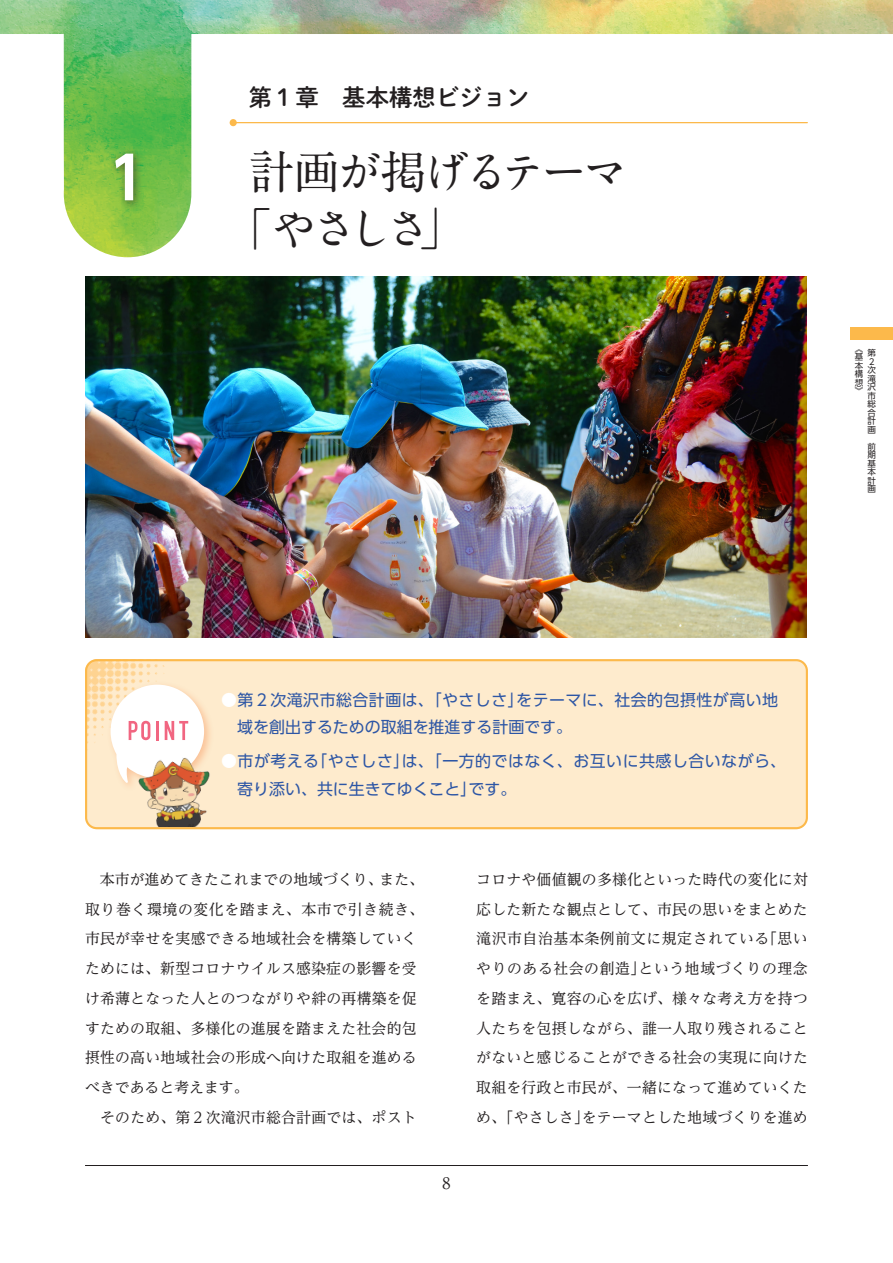
<style>
.page{position:relative;width:893px;height:1263px;background:#fff}
.page>*{position:absolute;margin:0;border:0;box-sizing:border-box;transform-origin:0 0}
.t1{font:700 58.5px "UD Shin Go Pr 6 De";color:#fff}
.t2{font:700 45.75px/57.4px "A1 Mincho Std";letter-spacing:-.1em;color:#231f20;text-align:center}
.t3{font:23.4px "P Shuei M Go Std N B";color:#231f20}
.t4{font:15.9px "UD Shin Go Pr 6 N";letter-spacing:.03em;color:#2d56a5}
.t5{font:15.9px/27.6px "UD Shin Go Pr 6 N";color:#2d56a5}
.t6{font:15.9px "Ryumin Pr 6 N";color:#231f20}
.t7{font:14.85px/29.7px "UD Reimin Pr 6 N";letter-spacing:.015em;color:#231f20}
.t8{font:14.85px/29.7px "UD Reimin Pr 6 N";letter-spacing:.04em;color:#231f20}
.t9{font:14.85px "UD Reimin Pr 6 N";letter-spacing:.035em;color:#231f20}
.t10{font:8.55px/8.6px "UD Shin Go Pr 6 N";color:#231f20;text-align:justify}
.s1{color:#fff}
</style>
<div class="page">
<hr style="left:85px;top:1165px;width:723px;height:1px;background:#231f20">
<div style="left:850px;top:327px;width:43px;height:13px;background:#fcb94b"></div>
<img style="left:0;top:0;width:893px;height:257px">
<div style="left:85px;top:659px;width:723px;height:170px;background:#feebcd;border-radius:13px"></div>
<img style="left:88px;top:662px;width:77px;height:81px">
<div style="left:106px;top:680px;width:108px;height:112px;background:#f58345;opacity:.4"></div>
<svg style="left:111px;top:685px;width:93px;height:98px;background:#fdefeb"></svg>
<img style="left:135px;top:754px;width:79px;height:72px">
<div style="left:85px;top:659px;width:723px;height:170px;border:2px solid #fcb94b;border-radius:11px"></div>
<div style="left:109px;top:148px;width:34px;height:63px;background:#231f20;opacity:.6"></div>
<hr style="left:233px;top:122px;width:574px;height:1px;background:#fcb94b">
<div style="left:230px;top:119px;width:7px;height:7px;background:#fcb94b;border-radius:50%"></div>
<img style="left:85px;top:276px;width:722px;height:362px">
<h1 class="t1" style="left:108px;top:130px;width:40px">1</h1>
<h3 class="t3" style="left:249px;top:79px;width:282px">第１章　基本構想ビジョン</h3>
<h2 class="t2" style="left:249px;top:137px;width:381px">計画が掲げるテーマ「</h2>
<h2 class="t2" style="left:226px;top:194px;width:206px">「やさしさ</h2>
<p class="t10" style="left:867px;top:348px;width:10px">第</p>
<p class="t10" style="left:855px;top:344px;width:10px">《</p>
<p class="t10" style="left:855px;top:353px;width:10px">基本構想</p>
<p class="t10" style="left:867px;top:357px;width:8px">２</p>
<p class="t10" style="left:867px;top:365px;width:10px">次滝沢市総合計画</p>
<p class="t10" style="left:867px;top:442px;width:10px">前期基本計画</p>
<p class="t10" style="left:855px;top:387px;width:10px">《</p>
<p class="t4" style="left:516px;top:687px;width:263px">をテーマに、社会的包摂性が高い地</p>
<p class="t5" style="left:237px;top:685px;width:336px;text-indent:-16px"><span class="s1">●</span>第２次滝沢市総合計画は、「やさしさ」<br>域を創出するための取組を推進する計画です。</p>
<p class="t4" style="left:311px;top:748px;width:476px">「やさしさは」、「一方的ではなく、お互いに共感し合いながら、</p>
<p class="t4" style="left:221px;top:748px;width:100px"><span class="s1">●</span>市が考える</p>
<p class="t5" style="left:237px;top:774px;width:241px">寄り添い、共に生きてゆくこと」</p>
<p class="t4" style="left:468px;top:776px;width:49px">です。</p>
<p class="t7" style="left:85px;top:864px;width:340px">　本市が進めてきたこれまでの地域づくり、<br>取り巻く環境の変化を踏まえ、本市で引き続き、市民が幸せを実感できる地域社会を構築していくためには、新型コロナウイルス感染症の影響を受け希薄となった人とのつながりや絆の再構築を促すための取組、多様化の進展を踏まえた社会的包摂性の高い地域社会の形成へ向けた取組を進めるべきであると考えます。<br>　そのため、第２次滝沢市総合計画では、ポスト</p>
<p class="t7" style="left:476px;top:864px;width:333px;text-align:right">コロナや価値観の多様化といった時代の変化に対応した新たな観点として、市民の思いをまとめた「思い</p>
<p class="t7" style="left:379px;top:864px;width:46px">また、</p>
<p class="t8" style="left:639px;top:923px;width:171px;text-indent:-162px">滝沢市自治基本条例前文に規定されている<br>という地域づくりの理念</p>
<p class="t9" style="left:476px;top:956px;width:171px">やりのある社会の創造」</p>
<p class="t7" style="left:476px;top:983px;width:333px">を踏まえ、寛容の心を広げ、様々な考え方を持つ</p>
<p class="t7" style="left:476px;top:1013px;width:333px">人たちを包摂しながら、誰一人取り残されること</p>
<p class="t7" style="left:476px;top:1042px;width:333px">がないと感じることができる社会の実現に向けた</p>
<p class="t7" style="left:476px;top:1072px;width:333px">取組を行政と市民が、一緒になって進めていくた</p>
<p class="t7" style="left:582px;top:1102px;width:228px">をテーマとした地域づくりを進め</p>
<p class="t7" style="left:476px;top:1102px;width:114px">め、「やさしさ」</p>
<p class="t6" style="left:442px;top:1170px;width:9px">8</p>
</div>
